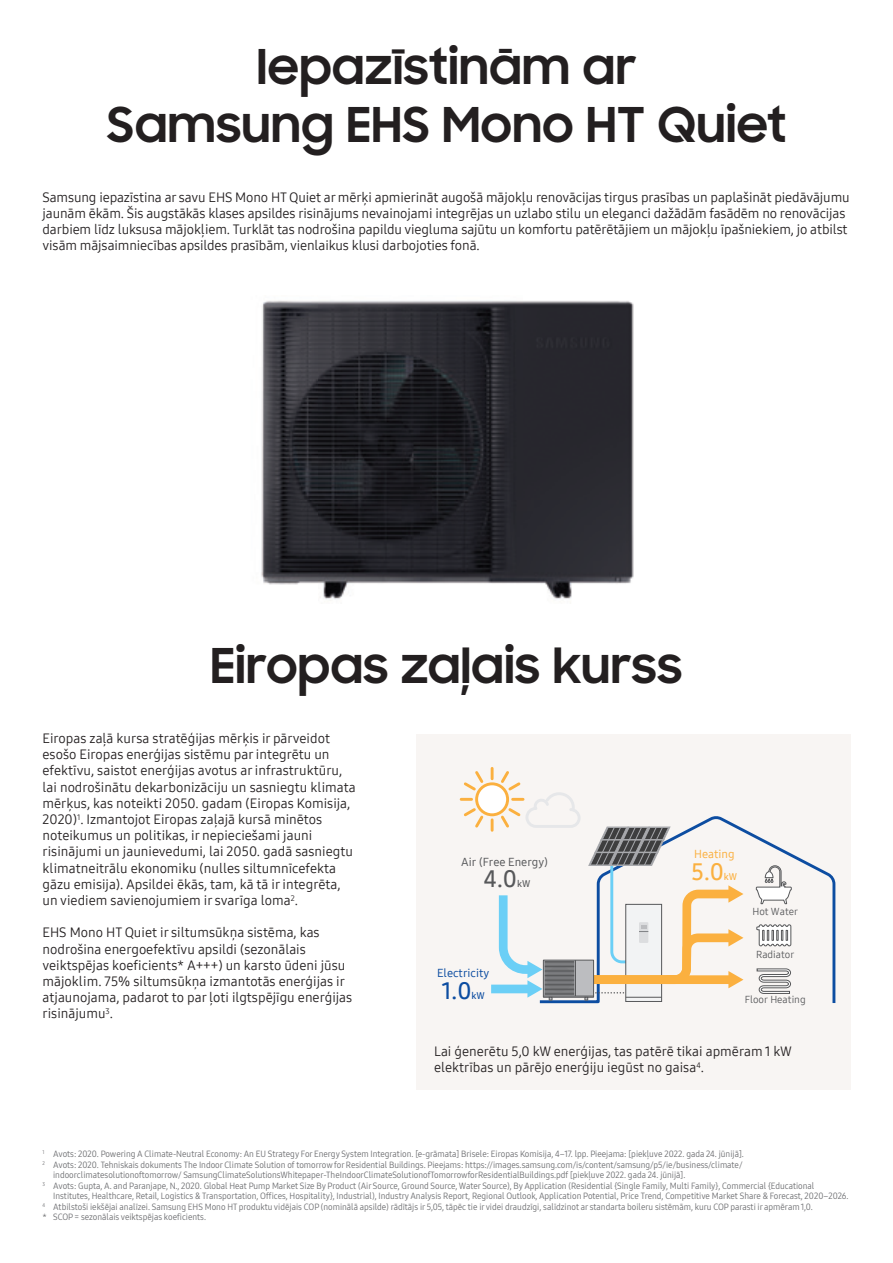
<style>
.page{position:relative;width:893px;height:1263px;background:#fff}
.page>*{position:absolute;margin:0;border:0;box-sizing:border-box;transform-origin:0 0}
.t1{font:700 48px/57.6px "Samsung Sharp Sans";letter-spacing:.01em;color:#231f20;text-align:center}
.t2{font:23.25px "Samsung One 600";color:#57585a}
.t3{font:23.25px "Samsung One 600";color:#0d4da1}
.t4{font:23.25px "Samsung One 600";color:#fbb03f}
.t5{font:13.5px/16.2px "Samsung One 400";color:#231f20}
.t6{font:11.55px "Samsung One 500";color:#57585a}
.t7{font:11.55px "Samsung One 500";color:#0d4da1}
.t8{font:11.55px "Samsung One 500";color:#fbb03f}
.t9{font:10.2px "Samsung One 400";color:#57585a}
.t10{font:9.45px "Samsung One 600";color:#57585a}
.t11{font:9.45px "Samsung One 600";color:#0d4da1}
.t12{font:9.45px "Samsung One 600";color:#fbb03f}
.t13{font:9px "Samsung One 400 C";color:#6c6d70}
</style>
<div class="page">
<div style="left:416px;top:734px;width:434px;height:355px;background:#f8f5f3"></div>
<svg style="left:539px;top:828px;width:297px;height:176px"></svg>
<svg style="left:757px;top:968px;width:34px;height:26px"></svg>
<div style="left:625px;top:904px;width:37px;height:98px;border:1px solid #57585a"></div>
<svg style="left:756px;top:865px;width:36px;height:39px"></svg>
<svg style="left:756px;top:924px;width:35px;height:22px"></svg>
<svg style="left:461px;top:768px;width:282px;height:232px"></svg>
<hr style="left:543px;top:996px;width:51px;height:1px;background:#57585a">
<hr style="left:575px;top:960px;width:1px;height:36px;background:#57585a">
<hr style="left:544px;top:994px;width:30px;height:1px;background:#57585a">
<hr style="left:544px;top:993px;width:30px;height:1px;background:#57585a">
<hr style="left:544px;top:992px;width:30px;height:1px;background:#57585a">
<hr style="left:544px;top:990px;width:30px;height:1px;background:#57585a">
<hr style="left:544px;top:989px;width:30px;height:1px;background:#57585a">
<hr style="left:544px;top:988px;width:30px;height:1px;background:#57585a">
<hr style="left:544px;top:987px;width:30px;height:1px;background:#57585a">
<hr style="left:544px;top:985px;width:30px;height:1px;background:#57585a">
<hr style="left:544px;top:984px;width:30px;height:1px;background:#57585a">
<hr style="left:544px;top:983px;width:30px;height:1px;background:#57585a">
<hr style="left:544px;top:981px;width:30px;height:1px;background:#57585a">
<hr style="left:544px;top:980px;width:30px;height:1px;background:#57585a">
<hr style="left:544px;top:979px;width:30px;height:1px;background:#57585a">
<hr style="left:544px;top:978px;width:30px;height:1px;background:#57585a">
<hr style="left:544px;top:976px;width:30px;height:1px;background:#57585a">
<hr style="left:544px;top:975px;width:30px;height:1px;background:#57585a">
<hr style="left:544px;top:974px;width:30px;height:1px;background:#57585a">
<hr style="left:544px;top:973px;width:30px;height:1px;background:#57585a">
<hr style="left:544px;top:971px;width:30px;height:1px;background:#57585a">
<hr style="left:544px;top:970px;width:30px;height:1px;background:#57585a">
<hr style="left:544px;top:969px;width:30px;height:1px;background:#57585a">
<hr style="left:544px;top:967px;width:30px;height:1px;background:#57585a">
<hr style="left:544px;top:966px;width:30px;height:1px;background:#57585a">
<hr style="left:544px;top:965px;width:30px;height:1px;background:#57585a">
<hr style="left:544px;top:964px;width:30px;height:1px;background:#57585a">
<hr style="left:544px;top:962px;width:30px;height:1px;background:#57585a">
<hr style="left:544px;top:961px;width:30px;height:1px;background:#57585a">
<img style="left:261px;top:300px;width:373px;height:301px">
<h1 class="t1" style="left:107px;top:36px;width:681px">Iepazīstinām ar<br>Samsung EHS Mono HT Quiet</h1>
<p class="t5" style="left:43px;top:189px;width:809px">Samsung iepazīstina ar savu EHS Mono HT Quiet ar mērķi apmierināt augošā mājokļu renovācijas tirgus prasības un paplašināt piedāvājumu jaunām ēkām. Šis augstākās klases apsildes risinājums nevainojami integrējas un uzlabo stilu un eleganci dažādām fasādēm no renovācijas darbiem līdz luksusa mājokļiem. Turklāt tas nodrošina papildu viegluma sajūtu un komfortu patērētājiem un mājokļu īpašniekiem, jo atbilst visām mājsaimniecības apsildes prasībām, vienlaikus klusi darbojoties fonā.</p>
<h1 class="t1" style="left:211px;top:635px;width:473px">Eiropas zaļais kurss</h1>
<p class="t5" style="left:43px;top:730px;width:315px">Eiropas zaļā kursa stratēģijas mērķis ir pārveidot esošo Eiropas enerģijas sistēmu par integrētu un efektīvu, saistot enerģijas avotus ar infrastruktūru, lai nodrošinātu dekarbonizāciju un sasniegtu klimata mērķus, kas noteikti 2050. gadam (Eiropas Komisija, 2020)<sup>1</sup>. Izmantojot Eiropas zaļajā kursā minētos noteikumus un politikas, ir nepieciešami jauni risinājumi un jaunievedumi, lai 2050. gadā sasniegtu klimatneitrālu ekonomiku (nulles siltumnīcefekta gāzu emisija). Apsildei ēkās, tam, kā tā ir integrēta, un viediem savienojumiem ir svarīga loma<sup>2</sup>.</p>
<p class="t5" style="left:43px;top:924px;width:311px">EHS Mono HT Quiet ir siltumsūkņa sistēma, kas nodrošina energoefektīvu apsildi (sezonālais veiktspējas koeficients* A+++) un karsto ūdeni jūsu mājoklim. 75% siltumsūkņa izmantotās enerģijas ir atjaunojama, padarot to par ļoti ilgtspējīgu enerģijas risinājumu<sup>3</sup>.</p>
<p class="t6" style="left:461px;top:854px;width:88px">Air (Free Energy)</p>
<h2 class="t2" style="left:484px;top:864px;width:35px">4.0</h2>
<p class="t10" style="left:517px;top:878px;width:15px">kW</p>
<p class="t7" style="left:437px;top:965px;width:54px">Electricity</p>
<h2 class="t3" style="left:441px;top:975px;width:32px">1.0</h2>
<p class="t11" style="left:471px;top:989px;width:15px">kW</p>
<p class="t8" style="left:694px;top:846px;width:42px">Heating</p>
<h2 class="t4" style="left:691px;top:856px;width:34px">5.0</h2>
<p class="t12" style="left:724px;top:870px;width:15px">kW</p>
<p class="t9" style="left:752px;top:905px;width:47px">Hot Water</p>
<p class="t9" style="left:756px;top:947px;width:40px">Radiator</p>
<p class="t9" style="left:745px;top:993px;width:62px">Floor Heating</p>
<p class="t5" style="left:434px;top:1043px;width:359px">Lai ģenerētu 5,0 kW enerģijas, tas patērē tikai apmēram 1 kW elektrības un pārējo enerģiju iegūst no gaisa<sup>4</sup>.</p>
<p class="t13" style="left:43px;top:1148px;width:703px"><sup>1</sup> Avots: 2020. Powering A Climate-Neutral Economy: An EU Strategy For Energy System Integration. [e-grāmata] Brisele: Eiropas Komisija, 4–17. lpp. Pieejama: [piekļuve 2022. gada 24. jūnijā].</p>
<p class="t13" style="left:43px;top:1159px;width:701px"><sup>2</sup> Avots: 2020. Tehniskais dokuments The Indoor Climate Solution of tomorrow for Residential Buildings. Pieejams: https://images.samsung.com/is/content/samsung/p5/ie/business/climate/</p>
<p class="t13" style="left:53px;top:1169px;width:634px">indoorclimatesolutionoftomorrow/ SamsungClimateSolutionsWhitepaper-TheIndoorClimateSolutionofTomorrowforResidentialBuildings.pdf [piekļuve 2022. gada 24. jūnijā].</p>
<p class="t13" style="left:43px;top:1180px;width:773px"><sup>3</sup> Avots: Gupta, A. and Paranjape, N., 2020. Global Heat Pump Market Size By Product (Air Source, Ground Source, Water Source), By Application (Residential {Single Family, Multi Family}, Commercial {Educational</p>
<p class="t13" style="left:53px;top:1190px;width:797px">Institutes, Healthcare, Retail, Logistics &amp; Transportation, Offices, Hospitality}, Industrial), Industry Analysis Report, Regional Outlook, Application Potential, Price Trend, Competitive Market Share &amp; Forecast, 2020–2026.</p>
<p class="t13" style="left:43px;top:1201px;width:772px"><sup>4</sup> Atbilstoši iekšējai analīzei. Samsung EHS Mono HT produktu vidējais COP (nominālā apsilde) rādītājs ir 5,05, tāpēc tie ir videi draudzīgi, salīdzinot ar standarta boileru sistēmām, kuru COP parasti ir apmēram 1,0.</p>
<p class="t13" style="left:43px;top:1211px;width:165px">* SCOP = sezonālais veiktspējas koeficients.</p>
</div>
